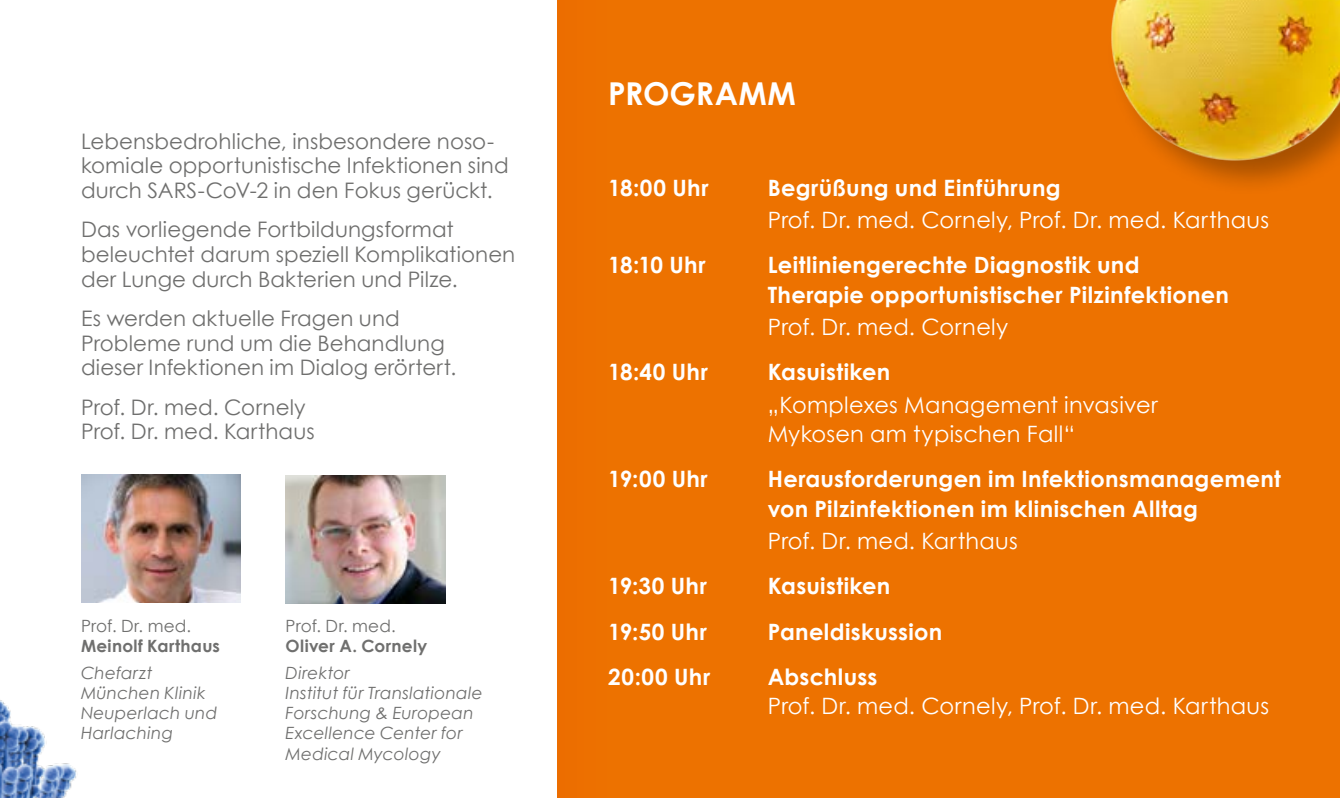
<style>
.page{position:relative;width:1340px;height:798px;background:#fff}
.page>*{position:absolute;margin:0;border:0;box-sizing:border-box;transform-origin:0 0}
.t1{font:700 31.5px "Century Gothic";letter-spacing:-.005em;color:#fff}
.t2{font:700 22.5px/29.2px "Century Gothic";letter-spacing:.015em;color:#fff}
.t3{font:22.5px/29.2px "Century Gothic";letter-spacing:.01em;color:#fff}
.t4{font:21.38px/24.8px "Century Gothic";letter-spacing:.005em;color:#6f6f6e}
.t5{font:italic 16.88px/20.2px "Century Gothic";letter-spacing:.01em;color:#6f6f6e}
.t6{font:700 16.88px "Century Gothic";letter-spacing:.02em;color:#6f6f6e}
.t7{font:16.88px "Century Gothic";letter-spacing:.01em;color:#6f6f6e}
</style>
<div class="page">
<div style="left:557px;top:0;width:782px;height:797px;background:#ed7200"></div>
<div style="left:1107px;top:0;width:232px;height:197px;background:#000;opacity:.3"></div>
<img style="left:1107px;top:0;width:232px;height:172px">
<img style="left:285px;top:476px;width:160px;height:127px">
<img style="left:81px;top:474px;width:160px;height:128px">
<img style="left:0;top:700px;width:77px;height:97px">
<p class="t4" style="left:81px;top:128px;width:429px">Lebensbedrohliche, insbesondere noso&shy;komiale opportunistische Infektionen sind durch SARS-CoV-2 in den Fokus gerückt.</p>
<p class="t4" style="left:81px;top:217px;width:436px">Das vorliegende Fortbildungsformat beleuchtet darum speziell Komplikationen der Lunge durch Bakterien und Pilze.</p>
<p class="t4" style="left:81px;top:305px;width:377px">Es werden aktuelle Fragen und<br>Probleme rund um die Behandlung dieser Infektionen im Dialog erörtert.</p>
<p class="t4" style="left:81px;top:394px;width:235px">Prof. Dr. med. Cornely<br>Prof. Dr. med. Karthaus</p>
<p class="t7" style="left:81px;top:613px;width:112px">Prof. Dr. med.</p>
<p class="t6" style="left:81px;top:632px;width:140px">Meinolf Karthaus</p>
<p class="t5" style="left:81px;top:662px;width:138px">Chefarzt<br>München Klinik<br>Neuperlach und<br>Harlaching</p>
<p class="t7" style="left:285px;top:613px;width:112px">Prof. Dr. med.</p>
<p class="t6" style="left:285px;top:632px;width:143px">Oliver A. Cornely</p>
<p class="t5" style="left:285px;top:662px;width:199px">Direktor<br>Institut für Translationale<br>Forschung &amp; European<br>Excellence Center for<br>Medical Mycology</p>
<h1 class="t1" style="left:608px;top:69px;width:189px">PROGRAMM</h1>
<p class="t2" style="left:608px;top:172px;width:102px">18:00 Uhr</p>
<p class="t2" style="left:767px;top:172px;width:294px">Begrüßung und Einführung</p>
<p class="t3" style="left:767px;top:205px;width:503px">Prof. Dr. med. Cornely, Prof. Dr. med. Karthaus</p>
<p class="t2" style="left:608px;top:249px;width:99px">18:10 Uhr</p>
<p class="t2" style="left:767px;top:249px;width:462px">Leitliniengerechte Diagnostik und<br>Therapie opportunistischer Pilzinfektionen</p>
<p class="t3" style="left:767px;top:312px;width:242px">Prof. Dr. med. Cornely</p>
<p class="t2" style="left:608px;top:356px;width:101px">18:40 Uhr</p>
<p class="t2" style="left:767px;top:356px;width:124px">Kasuistiken</p>
<p class="t3" style="left:767px;top:389px;width:392px">„Komplexes Management invasiver<br>Mykosen am typischen Fall“</p>
<p class="t2" style="left:608px;top:463px;width:101px">19:00 Uhr</p>
<p class="t2" style="left:767px;top:463px;width:514px">Herausforderungen im Infektionsmanagement von Pilzinfektionen im klinischen Alltag</p>
<p class="t3" style="left:767px;top:525px;width:251px">Prof. Dr. med. Karthaus</p>
<p class="t2" style="left:608px;top:570px;width:100px">19:30 Uhr</p>
<p class="t2" style="left:767px;top:570px;width:124px">Kasuistiken</p>
<p class="t2" style="left:608px;top:615px;width:100px">19:50 Uhr</p>
<p class="t2" style="left:767px;top:615px;width:176px">Paneldiskussion</p>
<p class="t2" style="left:608px;top:660px;width:103px">20:00 Uhr</p>
<p class="t2" style="left:767px;top:660px;width:111px">Abschluss</p>
<p class="t3" style="left:767px;top:690px;width:503px">Prof. Dr. med. Cornely, Prof. Dr. med. Karthaus</p>
</div>
